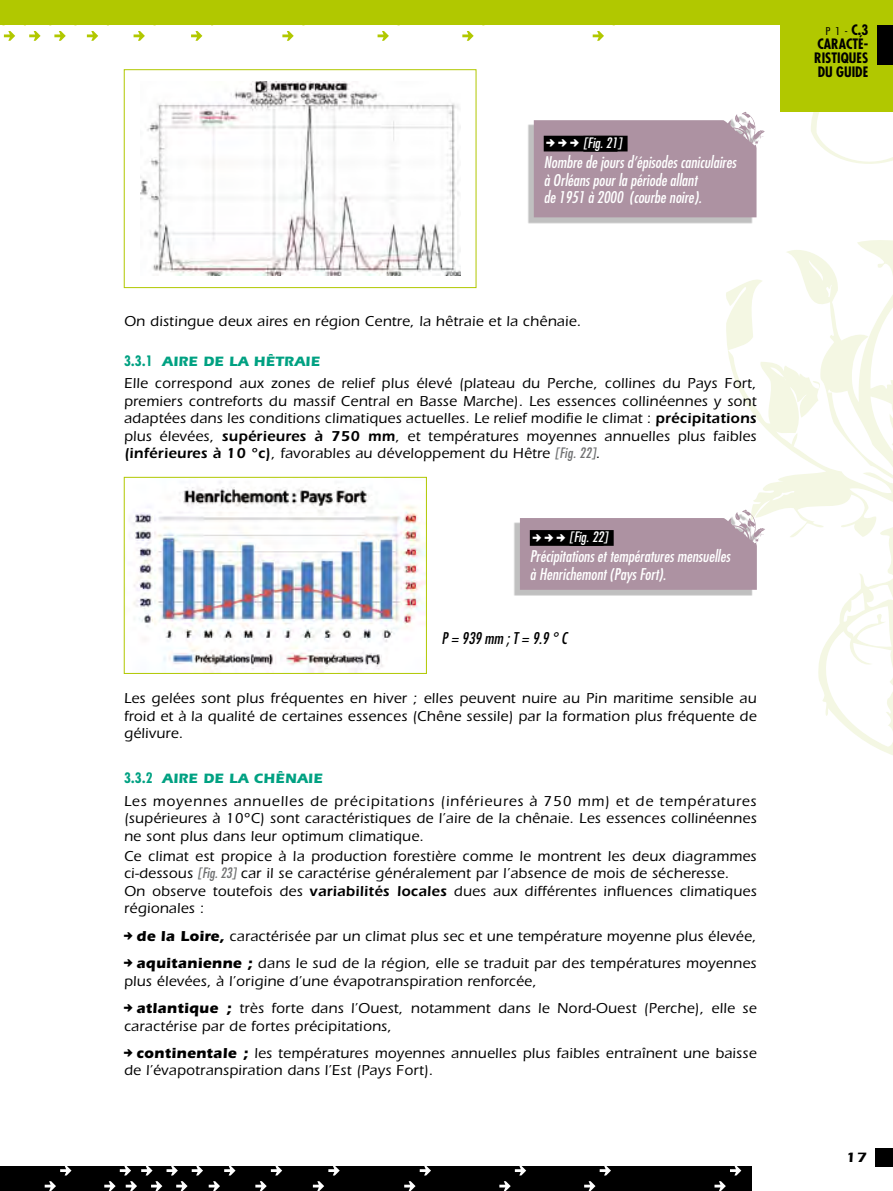
<style>
.page{position:relative;width:893px;height:1191px;background:#fff}
.page>*{position:absolute;margin:0;border:0;box-sizing:border-box;transform-origin:0 0}
.t1{font:italic condensed 15.75px/17.5px "Futura";color:#fff}
.t2{font:italic condensed 15.75px "Futura";color:#000}
.t3{font:500 14.88px/17.5px "Itc Eras";letter-spacing:.02em;color:#000}
.t4{font:700 14px "Itc Eras";letter-spacing:.02em;color:#00a182}
.t5{font:700 condensed 14px/14px "Futura";color:#000}
.t6{font:italic condensed 14px "Futura";color:#fff}
.t7{font:600 14px "Itc Eras";color:#000;scale:1.25 1}
.t8{font:300 condensed 10.5px "Futura";color:#000;scale:1.33 1}
.s1{font-family:"Pointers";font-style:normal;font-stretch:normal;font-size:10.5px}
.s2{font-family:"Futura";font-stretch:condensed}
.s3{font-weight:600}
.s4{font-family:"Futura";font-weight:400;font-style:italic;font-stretch:condensed;font-size:14px;color:#707172}
.s5{font-family:"Pointers";font-weight:400;font-size:10.5px}
.s6{font-weight:700}
.s7{font-weight:700;font-size:14px}
</style>
<div class="page">
<div style="left:0;top:0;width:893px;height:25px;background:#b1c800"></div>
<svg style="left:725px;top:25px;width:168px;height:730px"></svg>
<div style="left:781px;top:0;width:112px;height:112px;background:#b1c800"></div>
<div style="left:0;top:1166px;width:752px;height:25px;background:#000"></div>
<div style="left:876px;top:1148px;width:17px;height:18px;background:#000"></div>
<svg style="left:2px;top:25px;width:613px;height:16px"></svg>
<div style="left:877px;top:25px;width:16px;height:39px;background:#000"></div>
<svg style="left:45px;top:1166px;width:697px;height:25px"></svg>
<img style="left:140px;top:82px;width:320px;height:193px">
<div style="left:124px;top:69px;width:352px;height:219px;border:1px solid #b1c800"></div>
<div style="left:527px;top:116px;width:233px;height:108px;background:#000;opacity:.25"></div>
<svg style="left:534px;top:112px;width:231px;height:105px;background:#b69fad"></svg>
<div style="left:544px;top:136px;width:84px;height:15px;background:#000"></div>
<div style="left:583px;top:136px;width:34px;height:16px;background:#000"></div>
<img style="left:132px;top:481px;width:293px;height:190px">
<div style="left:124px;top:477px;width:303px;height:196px;border:1px solid #b1c800"></div>
<div style="left:514px;top:514px;width:247px;height:81px;background:#c0c0c0"></div>
<svg style="left:520px;top:509px;width:245px;height:81px;background:#b9a3b0"></svg>
<div style="left:530px;top:530px;width:84px;height:16px;background:#000"></div>
<p class="t6" style="left:547px;top:134px;width:77px"><span class="s1">2 2 2</span> [Fig. 21]</p>
<p class="t1" style="left:544px;top:153px;width:194px">Nombre de jours d’épisodes caniculaires à Orléans pour la période allant<br>de 1951 à 2000 (courbe noire).</p>
<p class="t3" style="left:124px;top:312px;width:459px">On distingue deux aires en région Centre, la hêtraie et la chênaie.</p>
<p class="t4" style="left:124px;top:353px;width:198px"><span class="s2">3.3.1</span> Aire de la hêtraie</p>
<p class="t3" style="left:124px;top:375px;width:634px;text-align:justify">Elle correspond aux zones de relief plus élevé (plateau du Perche, collines du Pays Fort, premiers contreforts du massif Central en Basse Marche). Les essences collinéennes y sont adaptées dans les conditions climatiques actuelles. Le relief modifie le climat : <span class="s3">précipitations </span>plus élevées, <span class="s3">supérieures à 750 mm</span>, et températures moyennes annuelles plus faibles <span class="s3">(inférieures à 10 °c)</span>, favorables au développement du Hêtre <span class="s4">[Fig. 22]</span>.</p>
<p class="t6" style="left:533px;top:528px;width:77px"><span class="s1">2 2 2</span> [Fig. 22]</p>
<p class="t1" style="left:530px;top:547px;width:202px">Précipitations et températures mensuelles à Henrichemont (Pays Fort).</p>
<p class="t2" style="left:442px;top:628px;width:127px">P = 939 mm ; T = 9.9 ° C</p>
<p class="t3" style="left:124px;top:690px;width:634px;text-align:justify">Les gelées sont plus fréquentes en hiver ; elles peuvent nuire au Pin maritime sensible au froid et à la qualité de certaines essences (Chêne sessile) par la formation plus fréquente de gélivure.</p>
<p class="t4" style="left:124px;top:770px;width:200px"><span class="s2">3.3.2</span> Aire de la chênaie</p>
<p class="t3" style="left:124px;top:792px;width:634px;text-align:justify">Les moyennes annuelles de précipitations (inférieures à 750 mm) et de températures (supérieures à 10°C) sont caractéristiques de l’aire de la chênaie. Les essences collinéennes ne sont plus dans leur optimum climatique.</p>
<p class="t3" style="left:124px;top:847px;width:634px">Ce climat est propice à la production forestière comme le montrent les deux diagrammes ci-dessous <span class="s4">[Fig. 23]</span> car il se caractérise généralement par l’absence de mois de sécheresse.<br>On observe toutefois des <span class="s3">variabilités locales</span> dues aux différentes influences climatiques régionales :</p>
<p class="t3" style="left:124px;top:922px;width:634px;line-height:27.5px"><span class="s5">2</span> <span class="s6">de la Loire,</span> caractérisée par un climat plus sec et une température moyenne plus élevée,<br><span class="s5">2</span> <span class="s6">aquitanienne ;</span> dans le sud de la région, elle se traduit par des températures moyennes</p>
<p class="t3" style="left:124px;top:967px;width:634px;line-height:27.5px">plus élevées, à l’origine d’une évapotranspiration renforcée,<br><span class="s5">2</span> <span class="s6">atlantique ;</span> très forte dans l’Ouest, notamment dans le Nord-Ouest (Perche), elle se</p>
<p class="t3" style="left:124px;top:1012px;width:634px;line-height:27.5px">caractérise par de fortes précipitations,<br><span class="s5">2</span> <span class="s6">continentale ;</span> les températures moyennes annuelles plus faibles entraînent une baisse</p>
<p class="t3" style="left:124px;top:1062px;width:311px">de l’évapotranspiration dans l’Est (Pays Fort).</p>
<p class="t8" style="left:826px;top:25px;width:34px">p 1 - <span class="s7">C.3</span></p>
<p class="t5" style="left:814px;top:37px;width:55px">CARACTé-<br>RISTI</p>
<p class="t5" style="left:818px;top:51px;width:46px;text-indent:23px">QUES<br>DU GUIDE</p>
<p class="t7" style="left:845px;top:1149px;width:19px">17</p>
</div>
